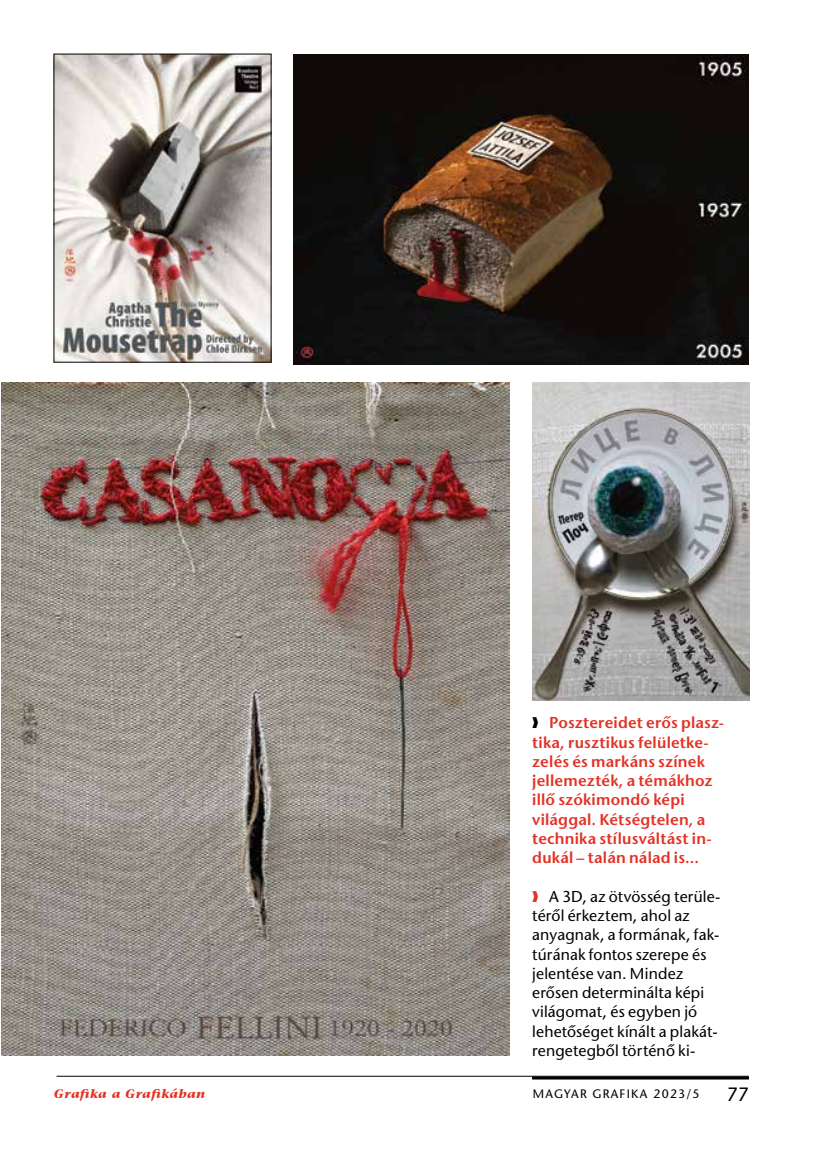
<style>
.page{position:relative;width:819px;height:1166px;background:#fff}
.page>*{position:absolute;margin:0;border:0;box-sizing:border-box;transform-origin:0 0}
.t1{font:19.25px "Stone Sans H";color:#000}
.t2{font:15.75px/19.2px "Stone Sans H";letter-spacing:.01em;color:#000}
.t3{font:15.75px/19.2px "Stone San Sem H";letter-spacing:.015em;color:#e33226}
.t4{font:12.25px "Stone Sans H";letter-spacing:.1em;color:#000}
.t5{font:12.25px "Stone Serif Bold Italic H";letter-spacing:.04em;color:#e33226}
.s1{color:#000}
.s2{color:#e33226}
</style>
<div class="page">
<hr style="left:57px;top:1076px;width:691px;height:1px;background:#000">
<hr style="left:532px;top:1076px;width:216px;height:3px;background:#000">
<img style="left:55px;top:56px;width:214px;height:305px">
<img style="left:2px;top:383px;width:507px;height:672px">
<img style="left:532px;top:383px;width:217px;height:317px">
<img style="left:293px;top:54px;width:455px;height:311px">
<p class="t3" style="left:532px;top:713px;width:193px"><span class="s1">❱</span> Posztereidet erôs plasz&shy;tika, rusztikus felületke&shy;zelés és markáns színek jellemezték, a témákhoz illô szókimondó képi világgal. Kétségtelen, a technika stílusváltást in&shy;dukál – talán nálad is...</p>
<p class="t2" style="left:532px;top:886px;width:190px"><span class="s2">❱</span> A 3D, az ötvösség terüle&shy;térôl érkeztem, ahol az anyagnak, a formának, fak&shy;túrának fontos szerepe és jelentése van. Mindez erôsen determinálta képi világomat, és egyben jó lehetôséget kínált a plakát&shy;rengetegbôl történô ki-</p>
<p class="t5" style="left:54px;top:1086px;width:153px">Grafika a Grafikában</p>
<p class="t4" style="left:532px;top:1086px;width:168px">MAGYAR GRAFIKA 2023/5</p>
<p class="t1" style="left:726px;top:1083px;width:24px">77</p>
</div>
